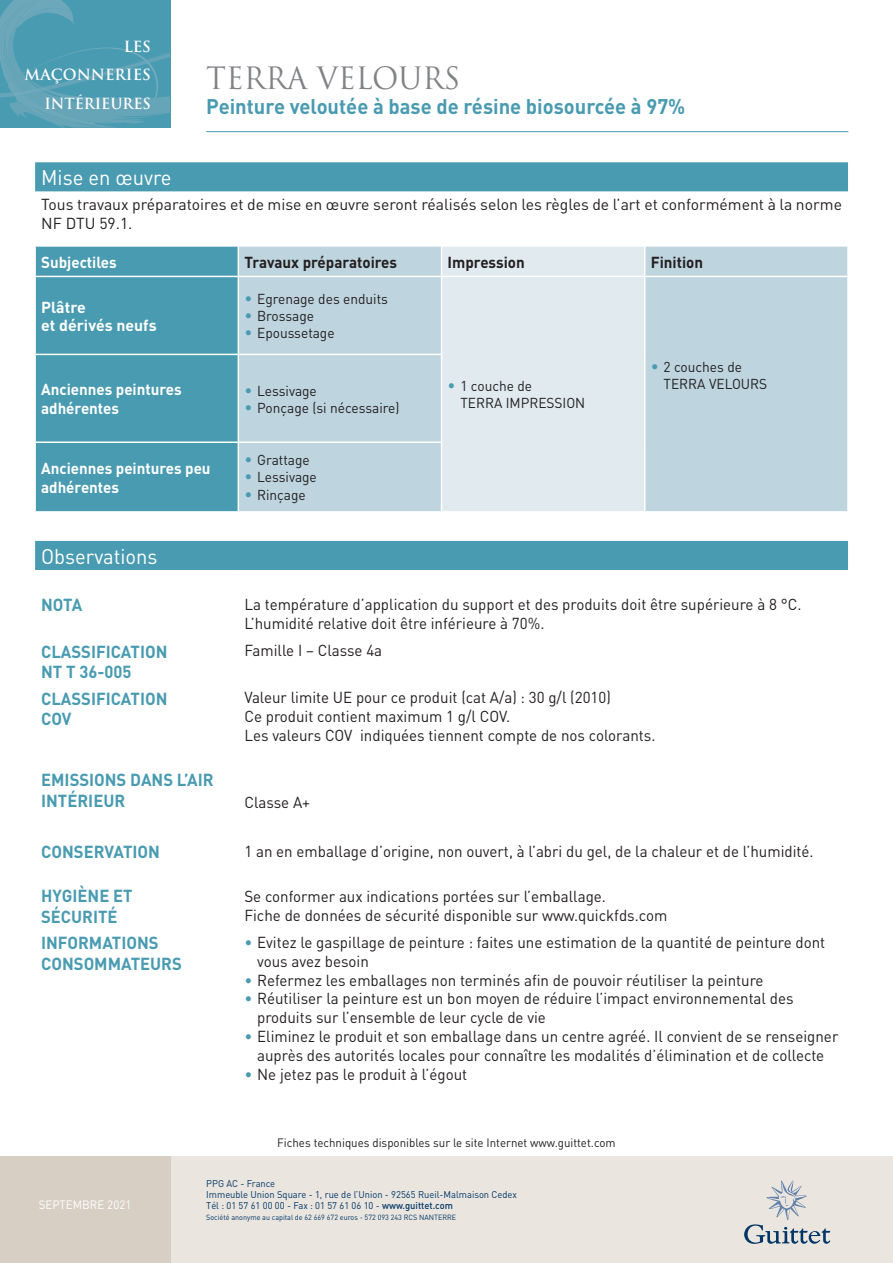
<style>
.page{position:relative;width:893px;height:1263px;background:#fff}
.page>*{position:absolute;margin:0;border:0;box-sizing:border-box;transform-origin:0 0}
.t1{font:30px "Trajan";color:#808285;scale:.96 1}
.t2{font:700 21px "DIN";color:#499bb1;scale:.96 1}
.t3{font:21px "DIN";color:#fff;scale:.96 1}
.TEXTE_BLEU_BOLD_CAPI{font:700 17.25px "DIN";color:#499bb1;scale:.96 1}
.TEXTE_NOIR{font:15.75px/18.9px "DIN";color:#231f20;scale:.96 1}
.TEXTE_NOIR-2{font:15.75px/18.9px "DIN";color:#231f20}
.TEXTE_BLANC_BOLD{font:700 15.75px/18.9px "DIN";color:#fff;scale:.96 1}
.TEXTE_NOIR_BOLD{font:700 15.75px "DIN";color:#231f20;scale:.96 1}
.TEXTE_BLANC_BOLD-2{font:700 15.75px "DIN";color:#fff}
.t4{font:700 15px "Trajan";color:#fff}
.t5{font:700 15px "Trajan";color:#fff;scale:.96 1}
.t6{font:14.25px/17.1px "DIN";color:#231f20;scale:.96 1}
.t7{font:12px "DIN";color:#231f20;scale:.96 1}
.t8{font:12px "DIN";color:#fff;scale:.96 1}
.t9{font:9.75px "DIN";color:#003667;scale:.96 1}
.t10{font:7.5px "DIN";color:#003667;scale:.96 1}
.s1{font-size:15.75px;color:#499bb1}
.s2{color:#499bb1}
.s3{font-weight:500}
</style>
<div class="page">
<svg style="left:0;top:0;width:170px;height:128px;background:#529eb3"></svg>
<hr style="left:206px;top:131px;width:642px;height:1px;background:#499bb1">
<div style="left:0;top:1157px;width:893px;height:106px;background:#eae5de"></div>
<svg style="left:744px;top:1180px;width:86px;height:64px"></svg>
<div style="left:0;top:1157px;width:170px;height:106px;background:#d7cfc4"></div>
<svg style="left:35px;top:162px;width:813px;height:408px;fill:#499bb1"></svg>
<div style="left:239px;top:247px;width:608px;height:264px;background:#bed4de"></div>
<div style="left:442px;top:247px;width:202px;height:264px;background:#e1eaef"></div>
<hr style="left:34px;top:247px;width:2px;height:29px;background:#fff">
<svg style="left:238px;top:247px;width:1px;height:29px"></svg>
<svg style="left:441px;top:247px;width:1px;height:29px"></svg>
<svg style="left:644px;top:247px;width:1px;height:29px"></svg>
<hr style="left:847px;top:247px;width:2px;height:29px;background:#fff">
<hr style="left:34px;top:276px;width:204px;height:1px;background:#fff">
<hr style="left:34px;top:277px;width:2px;height:77px;background:#fff">
<hr style="left:238px;top:276px;width:204px;height:1px;background:#fff">
<hr style="left:238px;top:277px;width:1px;height:77px;background:#fff">
<hr style="left:442px;top:276px;width:203px;height:1px;background:#fff">
<hr style="left:441px;top:277px;width:1px;height:77px;background:#fff">
<hr style="left:645px;top:276px;width:204px;height:1px;background:#fff">
<hr style="left:644px;top:277px;width:1px;height:77px;background:#fff">
<hr style="left:847px;top:277px;width:2px;height:77px;background:#fff">
<hr style="left:34px;top:354px;width:204px;height:1px;background:#fff">
<hr style="left:34px;top:355px;width:2px;height:86px;background:#fff">
<hr style="left:238px;top:354px;width:204px;height:1px;background:#fff">
<hr style="left:238px;top:355px;width:1px;height:86px;background:#fff">
<hr style="left:441px;top:355px;width:1px;height:86px;background:#fff">
<hr style="left:644px;top:354px;width:1px;height:88px;background:#fff">
<hr style="left:847px;top:354px;width:2px;height:88px;background:#fff">
<hr style="left:34px;top:441px;width:204px;height:2px;background:#fff">
<hr style="left:34px;top:443px;width:2px;height:68px;background:#fff">
<hr style="left:238px;top:441px;width:204px;height:2px;background:#fff">
<hr style="left:238px;top:443px;width:1px;height:68px;background:#fff">
<hr style="left:441px;top:443px;width:1px;height:68px;background:#fff">
<hr style="left:644px;top:442px;width:1px;height:69px;background:#fff">
<hr style="left:847px;top:442px;width:2px;height:69px;background:#fff">
<p class="t4" style="left:124px;top:37px;width:29px">LES</p>
<p class="t4" style="left:25px;top:66px;width:128px">MAÇONNERIES</p>
<p class="t5" style="left:44px;top:94px;width:113px">INTÉRIEURES</p>
<p class="t1" style="left:206px;top:60px;width:266px">TERRA VELOURS</p>
<p class="t2" style="left:206px;top:93px;width:501px">Peinture veloutée à base de résine biosourcée à 97%</p>
<p class="t3" style="left:41px;top:165px;width:137px">Mise en œuvre</p>
<p class="TEXTE_NOIR-2" style="left:41px;top:195px;width:802px">Tous travaux préparatoires et de mise en œuvre seront réalisés selon les règles de l’art et conformément à la norme<br>NF DTU 59.1.</p>
<p class="TEXTE_BLANC_BOLD" style="left:41px;top:252px;width:80px">Subjectiles</p>
<p class="TEXTE_NOIR_BOLD" style="left:244px;top:252px;width:161px">Travaux préparatoires</p>
<p class="TEXTE_NOIR_BOLD" style="left:448px;top:252px;width:82px">Impression</p>
<p class="TEXTE_NOIR_BOLD" style="left:651px;top:252px;width:56px">Finition</p>
<p class="TEXTE_BLANC_BOLD-2" style="left:41px;top:296px;width:46px">Plâtre</p>
<p class="TEXTE_BLANC_BOLD-2" style="left:41px;top:315px;width:117px">et dérivés neufs</p>
<p class="t6" style="left:244px;top:290px;width:151px"><span class="s1">•</span> Egrenage des enduits</p>
<p class="t6" style="left:244px;top:307px;width:74px"><span class="s1">•</span> Brossage</p>
<p class="t6" style="left:244px;top:324px;width:96px"><span class="s1">•</span> Epoussetage</p>
<p class="TEXTE_BLANC_BOLD" style="left:41px;top:380px;width:148px">Anciennes peintures adhérentes</p>
<p class="t6" style="left:244px;top:382px;width:77px"><span class="s1">•</span> Lessivage</p>
<p class="t6" style="left:244px;top:399px;width:163px"><span class="s1">•</span> Ponçage (si nécessaire)</p>
<p class="TEXTE_BLANC_BOLD" style="left:41px;top:458px;width:178px">Anciennes peintures peu adhérentes</p>
<p class="t6" style="left:244px;top:451px;width:70px"><span class="s1">•</span> Grattage</p>
<p class="t6" style="left:244px;top:468px;width:77px"><span class="s1">•</span> Lessivage</p>
<p class="t6" style="left:244px;top:486px;width:65px"><span class="s1">•</span> Rinçage</p>
<p class="t6" style="left:460px;top:377px;width:132px;text-indent:-13px"><span class="s1">•</span> 1 couche de<br>TERRA IMPRESSION</p>
<p class="t6" style="left:664px;top:358px;width:110px;text-indent:-13px"><span class="s1">•</span> 2 couches de<br>TERRA VELOURS</p>
<p class="t3" style="left:41px;top:543px;width:123px">Observations</p>
<p class="TEXTE_BLEU_BOLD_CAPI" style="left:41px;top:593px;width:44px">NOTA</p>
<p class="TEXTE_NOIR" style="left:244px;top:595px;width:582px">La température d’application du support et des produits doit être supérieure à 8 °C.<br>L’humidité relative doit être inférieure à 70%.</p>
<p class="TEXTE_BLEU_BOLD_CAPI" style="left:41px;top:640px;width:133px">CLASSIFICATION</p>
<p class="TEXTE_BLEU_BOLD_CAPI" style="left:41px;top:661px;width:96px">NT T 36-005</p>
<p class="TEXTE_NOIR" style="left:244px;top:641px;width:145px">Famille I – Classe 4a</p>
<p class="TEXTE_BLEU_BOLD_CAPI" style="left:41px;top:687px;width:133px">CLASSIFICATION</p>
<p class="TEXTE_BLEU_BOLD_CAPI" style="left:41px;top:708px;width:33px">COV</p>
<p class="TEXTE_NOIR" style="left:244px;top:688px;width:383px">Valeur limite UE pour ce produit (cat A/a) : 30 g/l (2010)</p>
<p class="TEXTE_NOIR" style="left:244px;top:707px;width:278px">Ce produit contient maximum 1 g/l COV.</p>
<p class="TEXTE_NOIR" style="left:244px;top:725px;width:430px">Les valeurs COV indiquées tiennent compte de nos colorants.</p>
<p class="TEXTE_BLEU_BOLD_CAPI" style="left:41px;top:769px;width:181px">EMISSIONS DANS L’AIR</p>
<p class="TEXTE_BLEU_BOLD_CAPI" style="left:41px;top:789px;width:89px">INTÉRIEUR</p>
<p class="TEXTE_NOIR" style="left:244px;top:793px;width:70px">Classe A+</p>
<p class="TEXTE_BLEU_BOLD_CAPI" style="left:41px;top:841px;width:125px">CONSERVATION</p>
<p class="TEXTE_NOIR" style="left:244px;top:841px;width:594px">1 an en emballage d’origine, non ouvert, à l’abri du gel, de la chaleur et de l’humidité.</p>
<p class="TEXTE_BLEU_BOLD_CAPI" style="left:41px;top:885px;width:97px">HYGIÈNE ET</p>
<p class="TEXTE_BLEU_BOLD_CAPI" style="left:41px;top:905px;width:81px">SÉCURITÉ</p>
<p class="TEXTE_NOIR" style="left:244px;top:887px;width:378px">Se conformer aux indications portées sur l’emballage.</p>
<p class="TEXTE_NOIR" style="left:244px;top:906px;width:442px">Fiche de données de sécurité disponible sur www.quickfds.com</p>
<p class="TEXTE_BLEU_BOLD_CAPI" style="left:41px;top:932px;width:124px">INFORMATIONS</p>
<p class="TEXTE_BLEU_BOLD_CAPI" style="left:41px;top:952px;width:148px">CONSOMMATEURS</p>
<p class="t8" style="left:39px;top:1197px;width:98px">SEPTEMBRE 2021</p>
<p class="TEXTE_NOIR" style="left:257px;top:932px;width:593px;text-indent:-13px"><span class="s2">•</span> Evitez le gaspillage de peinture : faites une estimation de la quantité de peinture dont vous avez besoin</p>
<p class="TEXTE_NOIR" style="left:244px;top:970px;width:542px"><span class="s2">•</span> Refermez les emballages non terminés afin de pouvoir réutiliser la peinture</p>
<p class="TEXTE_NOIR" style="left:257px;top:989px;width:560px;text-indent:-13px"><span class="s2">•</span> Réutiliser la peinture est un bon moyen de réduire l’impact environnemental des produits sur l’ensemble de leur cycle de vie</p>
<p class="TEXTE_NOIR" style="left:244px;top:1027px;width:620px;text-align:center"><span class="s2">•</span> Eliminez le produit et son emballage dans un centre agréé. Il convient de se renseigner auprès des autorités locales pour connaître les modalités d’élimination et de collecte</p>
<p class="TEXTE_NOIR" style="left:244px;top:1064px;width:234px"><span class="s2">•</span> Ne jetez pas le produit à l’égout</p>
<p class="t7" style="left:277px;top:1135px;width:354px">Fiches techniques disponibles sur le site Internet www.guittet.com</p>
<p class="t9" style="left:206px;top:1177px;width:73px">PPG AC - France</p>
<p class="t9" style="left:206px;top:1188px;width:325px">Immeuble Union Square - 1, rue de l’Union - 92565 Rueil-Malmaison Cedex</p>
<p class="t9" style="left:206px;top:1199px;width:258px">Tél : 01 57 61 00 00 - Fax : 01 57 61 06 10 - <span class="s3">www.guittet.com</span></p>
<p class="t10" style="left:206px;top:1213px;width:262px">Société anonyme au capital de 62 669 672 euros - 572 093 243 RCS NANTERRE</p>
</div>
